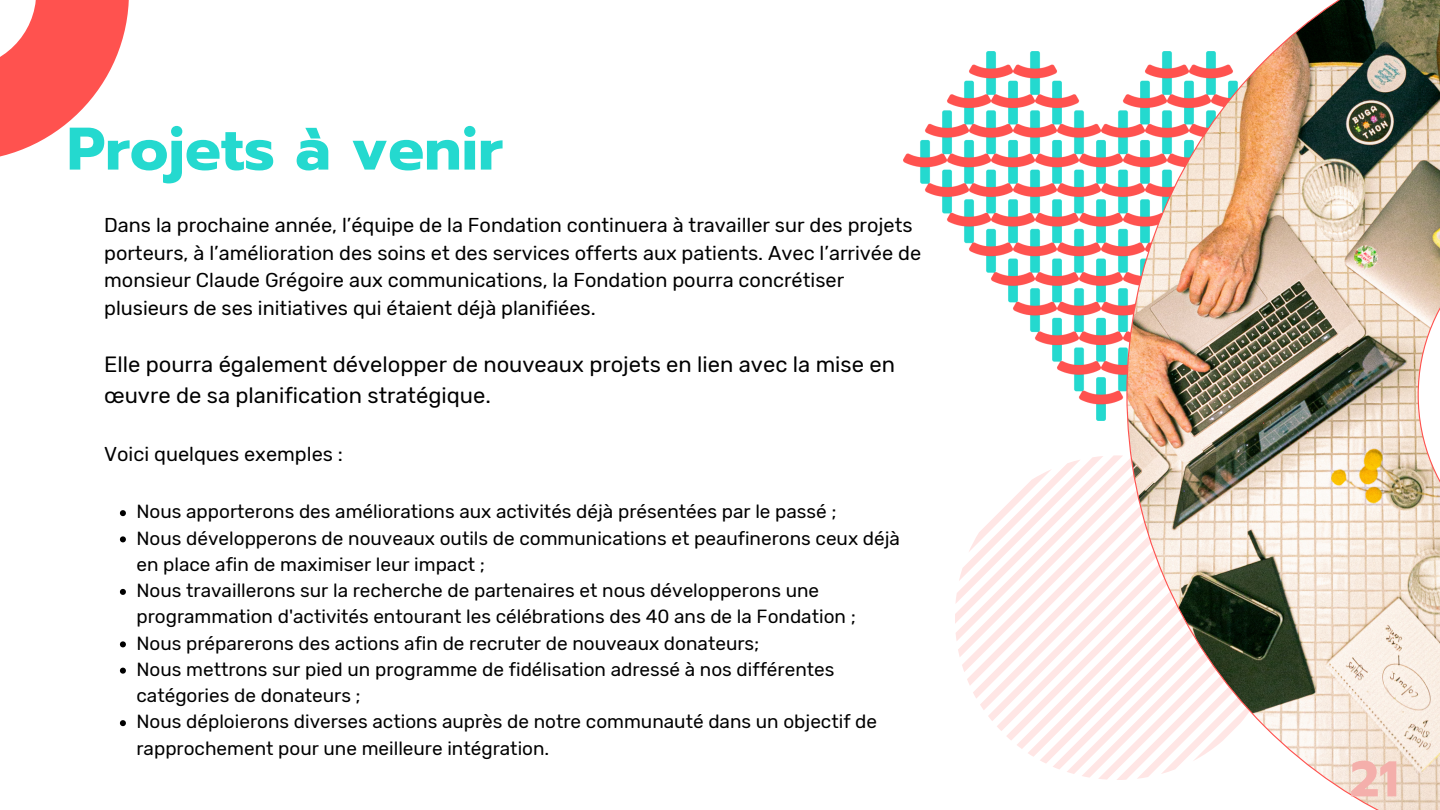
<style>
.page{position:relative;width:1440px;height:810px;background:#fff}
.page>*{position:absolute;margin:0;border:0;box-sizing:border-box;transform-origin:0 0}
.t1{font:700 60px "Prompt";color:#24d9cf}
.t2{font:700 50.2px "Prompt";color:#f4afab}
.t3{font:22px/30.8px "Rubik";color:#000}
.t4{font:20px/27.8px "Rubik";color:#000}
.t5{font:19px/26.2px "Rubik";color:#000}
</style>
<div class="page">
<img style="left:903px;top:52px;width:223px;height:369px">
<svg style="left:955px;top:455px;width:171px;height:325px"></svg>
<img style="left:1126px;top:0;width:314px;height:810px">
<svg style="left:0;top:0;width:129px;height:157px;fill:#ff524f"></svg>
<svg style="left:120px;top:510px;width:6px;height:6px"></svg>
<svg style="left:120px;top:536px;width:6px;height:6px"></svg>
<svg style="left:120px;top:589px;width:6px;height:6px"></svg>
<svg style="left:120px;top:641px;width:6px;height:6px"></svg>
<svg style="left:120px;top:668px;width:6px;height:6px"></svg>
<svg style="left:120px;top:720px;width:6px;height:6px"></svg>
<p class="t1" style="left:67px;top:104px;width:437px">Projets à venir</p>
<p class="t4" style="left:104px;top:211px;width:819px">Dans la prochaine année, l’équipe de la Fondation continuera à travailler sur des projets porteurs, à l’amélioration des soins et des services offerts aux patients. Avec l’arrivée de monsieur Claude Grégoire aux communications, la Fondation pourra concrétiser plusieurs de ses initiatives qui étaient déjà planifiées.</p>
<p class="t3" style="left:104px;top:349px;width:792px">Elle pourra également développer de nouveaux projets en lien avec la mise en œuvre de sa planification stratégique.</p>
<p class="t4" style="left:104px;top:441px;width:240px">Voici quelques exemples :</p>
<p class="t5" style="left:136px;top:499px;width:702px">Nous apporterons des améliorations aux activités déjà présentées par le passé ;</p>
<p class="t5" style="left:136px;top:525px;width:765px">Nous développerons de nouveaux outils de communications et peaufinerons ceux déjà en place afin de maximiser leur impact ;</p>
<p class="t5" style="left:136px;top:578px;width:721px">Nous travaillerons sur la recherche de partenaires et nous développerons une programmation d'activités entourant les célébrations des 40 ans de la Fondation ;</p>
<p class="t5" style="left:136px;top:630px;width:624px">Nous préparerons des actions afin de recruter de nouveaux donateurs;</p>
<p class="t5" style="left:136px;top:656px;width:700px">Nous mettrons sur pied un programme de fidélisation adressé à nos différentes catégories de donateurs ;</p>
<p class="t5" style="left:136px;top:709px;width:742px">Nous déploierons diverses actions auprès de notre communauté dans un objectif de rapprochement pour une meilleure intégration.</p>
<p class="t2" style="left:1350px;top:742px;width:50px">21</p>
</div>
